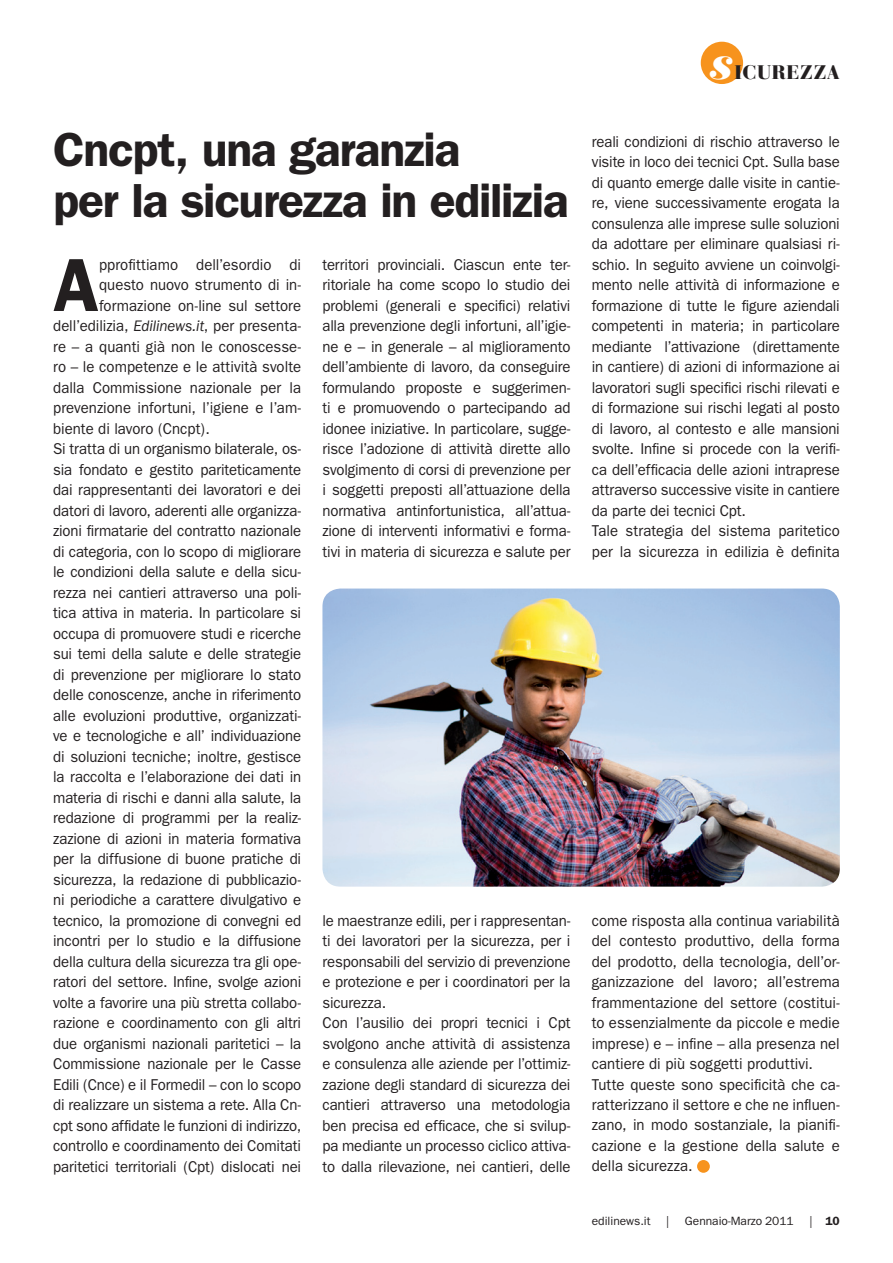
<style>
.page{position:relative;width:893px;height:1263px;background:#fff}
.page>*{position:absolute;margin:0;border:0;box-sizing:border-box;transform-origin:0 0}
.t1{font:600 75.45px "Franklin Gothic";color:#231f20;scale:.95 1}
.t2{font:600 48px/51px "Franklin Gothic";letter-spacing:-.025em;color:#231f20}
.t3{font:italic 900 48px "Bauer Bodoni";color:#fff}
.t4{font:900 19.5px "Bauer Bodoni";letter-spacing:.025em;color:#231f20}
.t5{font:15.75px/20.5px "Franklin Gothic";letter-spacing:-.005em;color:#231f20;scale:.95 1}
.t6{font:12px "Franklin Gothic";color:#231f20}
.t7{font:600 12px "Franklin Gothic";color:#231f20}
.s1{font-style:italic}
.s2{font-weight:400}
</style>
<div class="page">
<div style="left:701px;top:42px;width:42px;height:42px;background:#f7931d;border-radius:50%"></div>
<div style="left:697px;top:1160px;width:13px;height:13px;background:#f7931d;border-radius:50%"></div>
<img style="left:322px;top:588px;width:518px;height:299px">
<h2 class="t2" style="left:53px;top:124px;width:517px">Cncpt, una garanzia<br>per la sicurezza in edilizia</h2>
<h1 class="t1" style="left:53px;top:240px;width:50px">A</h1>
<p class="t5" style="left:99px;top:254px;width:214px">pprofittiamo dell’esordio di</p>
<p class="t5" style="left:99px;top:275px;width:214px">questo nuovo strumento di in-</p>
<p class="t5" style="left:99px;top:295px;width:214px">formazione on-line sul settore</p>
<p class="t5" style="left:53px;top:316px;width:263px">dell’edilizia, <span class="s1">Edilinews.it</span>, per presenta-</p>
<p class="t5" style="left:53px;top:336px;width:263px">re – a quanti già non le conoscesse-</p>
<p class="t5" style="left:53px;top:357px;width:263px">ro – le competenze e le attività svolte</p>
<p class="t5" style="left:53px;top:377px;width:263px">dalla Commissione nazionale per la</p>
<p class="t5" style="left:53px;top:398px;width:263px">prevenzione infortuni, l’igiene e l’am-</p>
<p class="t5" style="left:53px;top:418px;width:166px">biente di lavoro (Cncpt).</p>
<p class="t5" style="left:53px;top:439px;width:263px">Si tratta di un organismo bilaterale, os-</p>
<p class="t5" style="left:53px;top:459px;width:263px">sia fondato e gestito pariteticamente</p>
<p class="t5" style="left:53px;top:480px;width:263px">dai rappresentanti dei lavoratori e dei</p>
<p class="t5" style="left:53px;top:500px;width:263px">datori di lavoro, aderenti alle organizza-</p>
<p class="t5" style="left:53px;top:521px;width:263px">zioni firmatarie del contratto nazionale</p>
<p class="t5" style="left:53px;top:541px;width:263px">di categoria, con lo scopo di migliorare</p>
<p class="t5" style="left:53px;top:562px;width:263px">le condizioni della salute e della sicu-</p>
<p class="t5" style="left:53px;top:582px;width:263px">rezza nei cantieri attraverso una poli-</p>
<p class="t5" style="left:53px;top:603px;width:263px">tica attiva in materia. In particolare si</p>
<p class="t5" style="left:53px;top:623px;width:263px">occupa di promuovere studi e ricerche</p>
<p class="t5" style="left:53px;top:644px;width:263px">sui temi della salute e delle strategie</p>
<p class="t5" style="left:53px;top:664px;width:263px">di prevenzione per migliorare lo stato</p>
<p class="t5" style="left:53px;top:685px;width:263px">delle conoscenze, anche in riferimento</p>
<p class="t5" style="left:53px;top:705px;width:263px">alle evoluzioni produttive, organizzati-</p>
<p class="t5" style="left:53px;top:726px;width:263px">ve e tecnologiche e all’ individuazione</p>
<p class="t5" style="left:53px;top:746px;width:263px">di soluzioni tecniche; inoltre, gestisce</p>
<p class="t5" style="left:53px;top:767px;width:263px">la raccolta e l’elaborazione dei dati in</p>
<p class="t5" style="left:53px;top:787px;width:263px">materia di rischi e danni alla salute, la</p>
<p class="t5" style="left:53px;top:808px;width:263px">redazione di programmi per la realiz-</p>
<p class="t5" style="left:53px;top:828px;width:263px">zazione di azioni in materia formativa</p>
<p class="t5" style="left:53px;top:849px;width:263px">per la diffusione di buone pratiche di</p>
<p class="t5" style="left:53px;top:869px;width:263px">sicurezza, la redazione di pubblicazio-</p>
<p class="t5" style="left:53px;top:890px;width:263px">ni periodiche a carattere divulgativo e</p>
<p class="t5" style="left:53px;top:910px;width:263px">tecnico, la promozione di convegni ed</p>
<p class="t5" style="left:53px;top:931px;width:263px">incontri per lo studio e la diffusione</p>
<p class="t5" style="left:53px;top:951px;width:263px">della cultura della sicurezza tra gli ope-</p>
<p class="t5" style="left:53px;top:972px;width:263px">ratori del settore. Infine, svolge azioni</p>
<p class="t5" style="left:53px;top:992px;width:263px">volte a favorire una più stretta collabo-</p>
<p class="t5" style="left:53px;top:1013px;width:263px">razione e coordinamento con gli altri</p>
<p class="t5" style="left:53px;top:1033px;width:263px">due organismi nazionali paritetici – la</p>
<p class="t5" style="left:53px;top:1054px;width:263px">Commissione nazionale per le Casse</p>
<p class="t5" style="left:53px;top:1074px;width:263px">Edili (Cnce) e il Formedil – con lo scopo</p>
<p class="t5" style="left:53px;top:1095px;width:263px">di realizzare un sistema a rete. Alla Cn-</p>
<p class="t5" style="left:53px;top:1115px;width:263px">cpt sono affidate le funzioni di indirizzo,</p>
<p class="t5" style="left:53px;top:1136px;width:263px">controllo e coordinamento dei Comitati</p>
<p class="t5" style="left:53px;top:1156px;width:263px">paritetici territoriali (Cpt) dislocati nei</p>
<p class="t5" style="left:322px;top:254px;width:263px;text-align:justify">territori provinciali. Ciascun ente ter&shy;ritoriale ha come scopo lo studio dei problemi (generali e specifici) relativi alla prevenzione degli infortuni, all’igie&shy;ne e – in generale – al miglioramento dell’ambiente di lavoro, da conseguire formulando proposte e suggerimen&shy;ti e promuovendo o partecipando ad idonee iniziative. In particolare, sugge&shy;risce l’adozione di attività dirette allo svolgimento di corsi di prevenzione per i soggetti preposti all’attuazione della normativa antinfortunistica, all’attua&shy;zione di interventi informativi e forma&shy;tivi in materia di sicurezza e salute per</p>
<p class="t5" style="left:322px;top:910px;width:263px">le maestranze edili, per i rappresentan&shy;ti dei lavoratori per la sicurezza, per i responsabili del servizio di prevenzione e protezione e per i coordinatori per la sicurezza.<br>Con l’ausilio dei propri tecnici i Cpt svolgono anche attività di assistenza e consulenza alle aziende per l’ottimiz&shy;zazione degli standard di sicurezza dei cantieri attraverso una metodologia ben precisa ed efficace, che si svilup&shy;pa mediante un processo ciclico attiva&shy;to dalla rilevazione, nei cantieri, delle</p>
<h2 class="t3" style="left:709px;top:33px;width:25px">s</h2>
<p class="t4" style="left:735px;top:60px;width:107px">ICUREZZA</p>
<p class="t5" style="left:592px;top:131px;width:263px">reali condizioni di rischio attraverso le visite in loco dei tecnici Cpt. Sulla base di quanto emerge dalle visite in cantie&shy;re, viene successivamente erogata la consulenza alle imprese sulle soluzioni da adottare per eliminare qualsiasi ri&shy;schio. In seguito avviene un coinvolgi&shy;mento nelle attività di informazione e formazione di tutte le figure aziendali competenti in materia; in particolare mediante l’attivazione (direttamente in cantiere) di azioni di informazione ai lavoratori sugli specifici rischi rilevati e di formazione sui rischi legati al posto di lavoro, al contesto e alle mansioni svolte. Infine si procede con la verifi&shy;ca dell’efficacia delle azioni intraprese attraverso successive visite in cantiere da parte dei tecnici Cpt.<br>Tale strategia del sistema paritetico per la sicurezza in edilizia è definita</p>
<p class="t5" style="left:592px;top:910px;width:263px">come risposta alla continua variabilità del contesto produttivo, della forma del prodotto, della tecnologia, dell’or&shy;ganizzazione del lavoro; all’estrema frammentazione del settore (costitui&shy;to essenzialmente da piccole e medie imprese) e – infine – alla presenza nel cantiere di più soggetti produttivi.<br>Tutte queste sono specificità che ca&shy;ratterizzano il settore e che ne influen&shy;zano, in modo sostanziale, la pianifi&shy;cazione e la gestione della salute e della sicurezza.</p>
<p class="t6" style="left:592px;top:1214px;width:60px">edilinews.it</p>
<p class="t6" style="left:666px;top:1214px;width:5px">|</p>
<p class="t6" style="left:685px;top:1214px;width:110px">Gennaio-Marzo 2011</p>
<p class="t7" style="left:809px;top:1214px;width:32px"><span class="s2">|</span> 10</p>
</div>
